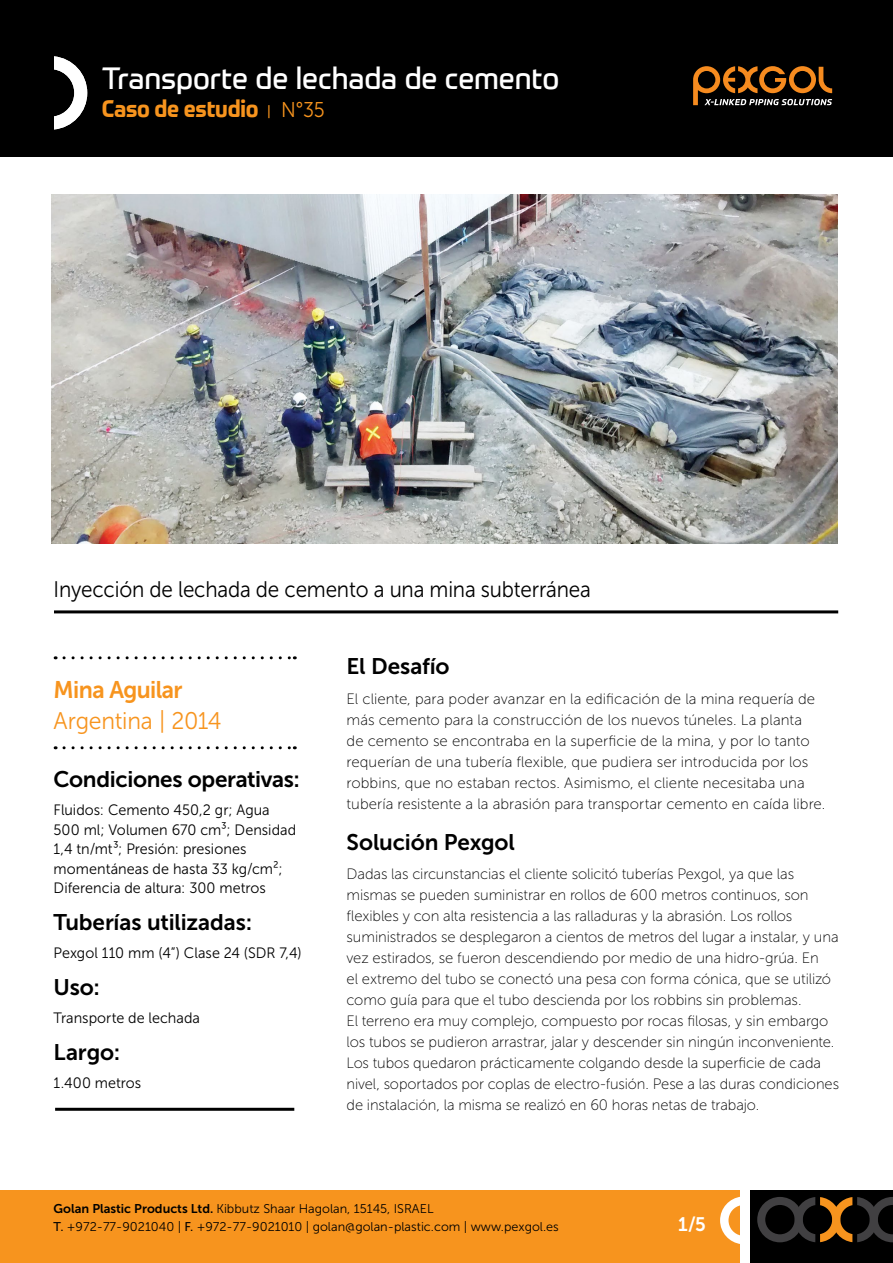
<style>
.page{position:relative;width:893px;height:1263px;background:#fff}
.page>*{position:absolute;margin:0;border:0;box-sizing:border-box;transform-origin:0 0}
.t1{font:30px "Prometo";letter-spacing:-.005em;color:#fff}
.t2{font:24px "Museo Sans 300";letter-spacing:-.015em;color:#f7941e;scale:.96 1}
.t3{font:24px "Museo Sans 700";letter-spacing:-.025em;color:#f7941e;scale:.96 1}
.t4{font:700 23.4px "Prometo";letter-spacing:-.01em;color:#f7941e;scale:.92 1}
.t5{font:22.5px "Museo Sans 700";letter-spacing:-.01em;color:#000}
.t6{font:22.5px "Museo Sans 300";letter-spacing:-.01em;color:#000;scale:.92 1}
.t7{font:21.3px "Museo Sans 300";color:#f7941e;scale:.92 1}
.t8{font:19.5px "Museo Sans 700";color:#fff;scale:.96 1}
.t9{font:15px/21px "Museo Sans 100";letter-spacing:-.005em;color:#000}
.t10{font:15px/19.5px "Museo Sans 300";color:#000;scale:.96 1}
.t11{font:13.8px "Museo Sans 300";color:#f7941e;scale:1.35 1}
.t12{font:12.6px "Museo Sans 300";color:#000}
.s1{font-family:"Museo Sans 700"}
.s2{font-family:"Museo Sans 500"}
</style>
<div class="page">
<div style="left:0;top:1190px;width:740px;height:73px;background:#f7941e"></div>
<svg style="left:720px;top:1196px;width:20px;height:48px"></svg>
<div style="left:750px;top:1190px;width:143px;height:73px;background:#000"></div>
<svg style="left:757px;top:1197px;width:136px;height:45px"></svg>
<div style="left:0;top:0;width:893px;height:156px;background:#000"></div>
<svg style="left:54px;top:56px;width:33px;height:73px"></svg>
<svg style="left:693px;top:66px;width:139px;height:39px"></svg>
<svg style="left:64px;top:656px;width:231px;height:3px"></svg>
<hr style="left:54px;top:610px;width:784px;height:3px;background:#000">
<hr style="left:55px;top:1108px;width:239px;height:3px;background:#000">
<img style="left:51px;top:194px;width:786px;height:349px">
<svg style="left:64px;top:746px;width:231px;height:3px"></svg>
<h1 class="t1" style="left:102px;top:60px;width:459px">Transporte de lechada de cemento</h1>
<h3 class="t7" style="left:281px;top:98px;width:49px">N°35</h3>
<h3 class="t4" style="left:102px;top:94px;width:172px">Caso de estudio</h3>
<p class="t11" style="left:267px;top:104px;width:5px">|</p>
<h3 class="t6" style="left:54px;top:577px;width:585px">Inyección de lechada de cemento a una mina subterránea</h3>
<h2 class="t3" style="left:54px;top:676px;width:136px">Mina Aguilar</h2>
<h2 class="t2" style="left:54px;top:708px;width:176px">Argentina | 2014</h2>
<h3 class="t5" style="left:54px;top:767px;width:248px">Condiciones operativas:</h3>
<p class="t10" style="left:54px;top:800px;width:254px">Fluidos: Cemento 450,2 gr; Agua<br>500 ml; Volumen 670 cm³; Densidad<br>1,4 tn/mt³; Presión: presiones momentáneas de hasta 33 kg/cm ;²<br>Diferencia de altura: 300 metros</p>
<h3 class="t5" style="left:54px;top:910px;width:200px">Tuberías utilizadas:</h3>
<p class="t10" style="left:54px;top:943px;width:260px">Pexgol 110 mm 4( ”) Clase 24 (SDR 7,4(</p>
<h3 class="t5" style="left:54px;top:974px;width:48px">Uso:</h3>
<p class="t10" style="left:54px;top:1008px;width:154px">Transporte de lechada</p>
<h3 class="t5" style="left:54px;top:1039px;width:68px">Largo:</h3>
<p class="t10" style="left:54px;top:1073px;width:93px">1.400 metros</p>
<h3 class="t5" style="left:347px;top:654px;width:104px">El Desafío</h3>
<p class="t9" style="left:347px;top:688px;width:480px">El cliente, para poder avanzar en la edificación de la mina requería de más cemento para la construcción de los nuevos túneles. La planta<br>de cemento se encontraba en la superficie de la mina y, por lo tanto requerían de una tubería flexible, que pudiera ser introducida por los robbins, que no estaban rectos. Asimismo, el cliente necesitaba una tubería resistente laa abrasión para transportar cemento en caída libre.</p>
<h3 class="t5" style="left:347px;top:829px;width:170px">Solución Pexgol</h3>
<p class="t9" style="left:347px;top:864px;width:494px">Dadas las circunstancias el cliente solicitó tuberías Pexgol, ya que las mismas se pueden suministrar en rollos de 600 metros continuos, son flexibles y con alta resistencia a las ralladuras lay abrasión. Los rollos suministrados se desplegaron a cientos de metros del lugar a instalar y, una vez estirados, se fueron descendiendo por medio de una hidro-grúa. En<br>el extremo del tubo se conectó una pesa con forma cónica, que se utilizó como guía para que el tubo descienda por los robbins sin problemas.<br>El terreno era muy complejo, compuesto por rocas filosas y, sin embargo los tubos se pudieron arrastrar, jalar y descender sin ningún inconveniente.<br>Los tubos quedaron prácticamente colgando desde la superficie de cada nivel, soportados por coplas de electro-fusión. Pese a las duras condiciones de instalación la, misma se realizó en 60 horas netas de trabajo.</p>
<p class="t12" style="left:54px;top:1202px;width:381px"><span class="s1">Golan Plastic Products Ltd.</span> Kibbutz Shaar Hagolan, 15145, ISRAEL</p>
<p class="t12" style="left:54px;top:1220px;width:507px"><span class="s2">.T</span> +972-77-9021040 | <span class="s2">.F</span> +972-77-9021010 | golan@golan-plastic.com | www.pexgol.es</p>
<h3 class="t8" style="left:678px;top:1213px;width:30px">1/5</h3>
</div>
